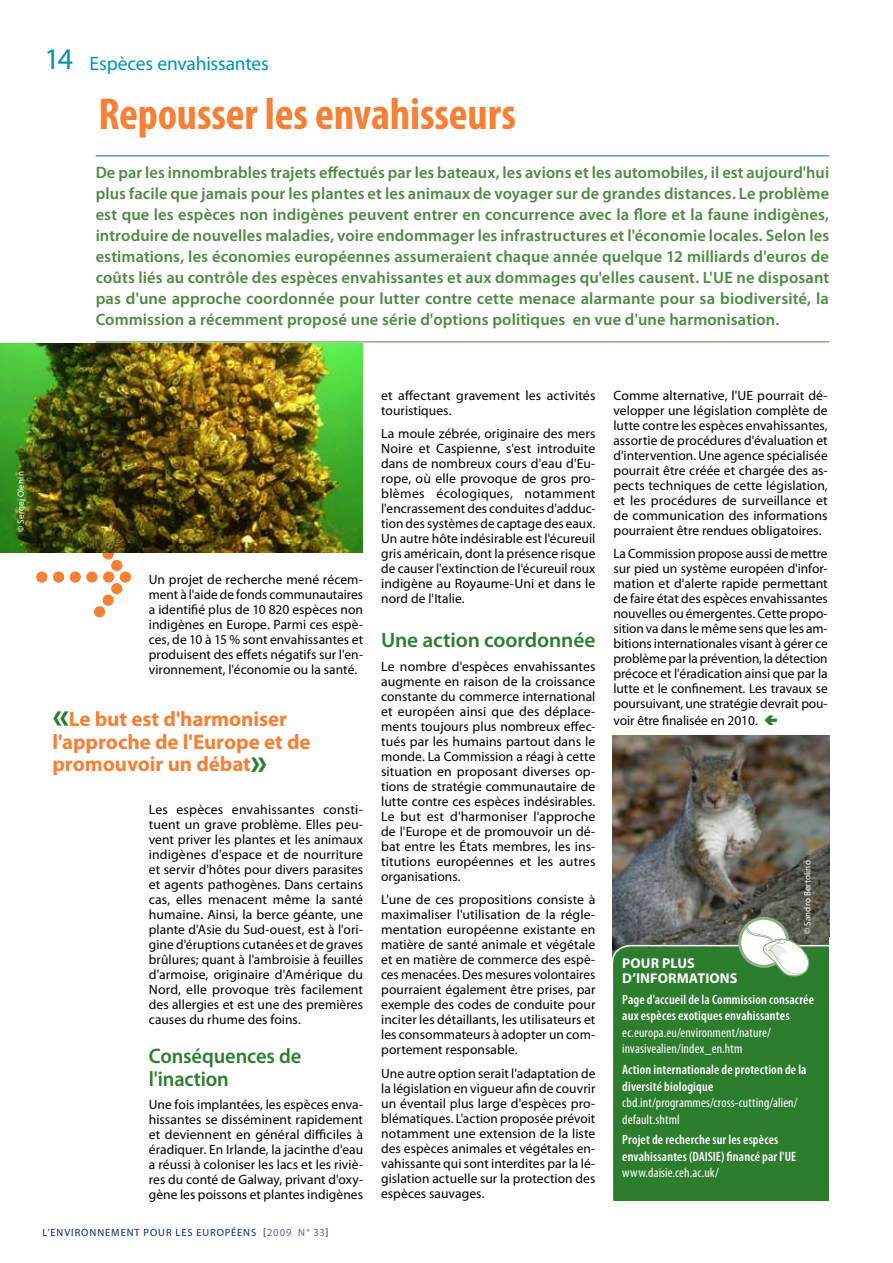
<style>
.page{position:relative;width:893px;height:1263px;background:#fff}
.page>*{position:absolute;margin:0;border:0;box-sizing:border-box;transform-origin:0 0}
.t1{font:500 82.5px "Meta Plus";color:#f58036}
.t2{font:700 condensed 45px "Myriad Pro";letter-spacing:-.005em;color:#f58036}
.t3{font:700 21px/22.5px "Myriad Pro";letter-spacing:-.005em;color:#f58036}
.t4{font:600 21px/22.5px "Myriad Pro";letter-spacing:-.005em;color:#2d7d2f}
.t5{font:19.5px "Myriad Pro";letter-spacing:-.01em;color:#0093b1}
.t6{font:600 16.5px/21px "Myriad Pro";letter-spacing:.005em;color:#4c8a42;text-align:justify}
.t7{font:700 14.25px/15px "Myriad Pro";letter-spacing:.01em;color:#fff}
.t8{font:13.5px/15px "Myriad Pro";letter-spacing:.005em;color:#000;text-align:justify}
.t9{font:600 condensed 13.5px/16.5px "Myriad Pro";letter-spacing:.01em;color:#fff}
.t10{font:condensed 13.5px/16.5px "Myriad Pro";letter-spacing:.005em;color:#fff}
.t11{font:10.5px "Myriad Pro";color:#002f6a}
.t12{font:10.5px "Myriad Pro";letter-spacing:.085em;color:#576898}
.t13{font:9px "Myriad Pro";letter-spacing:.02em;color:#fff}
.s1{font-size:30px}
.s2{font-size:37.5px;color:#2d7d2f}
.s3{color:#002f6a}
</style>
<div class="page">
<hr style="left:96px;top:155px;width:733px;height:1px;background:#146870">
<hr style="left:96px;top:342px;width:733px;height:1px;background:#4c8a42">
<img style="left:0;top:343px;width:363px;height:210px">
<img style="left:612px;top:736px;width:217px;height:223px">
<div style="left:612px;top:946px;width:239px;height:270px;background:#2d7d2f;border-radius:18px"></div>
<div style="left:829px;top:937px;width:64px;height:276px;background:#fff"></div>
<div style="left:610px;top:1201px;width:283px;height:62px;background:#fff"></div>
<svg style="left:740px;top:918px;width:48px;height:48px"></svg>
<div style="left:738px;top:917px;width:51px;height:51px;border:3px solid #8db282;border-radius:50%"></div>
<svg style="left:745px;top:925px;width:66px;height:52px"></svg>
<h3 class="t5" style="left:45px;top:51px;width:226px"><span class="s1">14</span> Espèces envahissantes</h3>
<h2 class="t2" style="left:99px;top:86px;width:419px">Repousser les envahisseurs</h2>
<p class="t6" style="left:96px;top:161px;width:735px">De par les innombrables trajets effectués par les bateaux, les avions et les automobiles, il est aujourd'hui plus facile que jamais pour les plantes et les animaux de voyager sur de grandes distances. Le problème est que les espèces non indigènes peuvent entrer en concurrence avec la flore et la faune indigènes, introduire de nouvelles maladies, voire endommager les infrastructures et l'économie locales. Selon les estimations, les économies européennes assumeraient chaque année quelque 12 milliards d'euros de coûts liés au contrôle des espèces envahissantes et aux dommages qu'elles causent. L'UE ne disposant pas d'une approche coordonnée pour lutter contre cette menace alarmante pour sa biodiversité, la Commission a récemment proposé une série d'options politiques en vue d'une harmonisation.</p>
<p class="t13" style="left:15px;top:531px;width:62px;rotate:-90deg">© Sergej Olenin</p>
<h1 class="t1" style="left:33px;top:525px;width:105px">&gt;</h1>
<p class="t8" style="left:149px;top:572px;width:216px">Un projet de recherche mené récem&shy;ment à l'aide de fonds communautaires a identifié plus de 10 820 espèces non indigènes en Europe. Parmi ces espè&shy;ces, de 10 à 15 % sont envahissantes et produisent des effets négatifs sur l'en&shy;vironnement, l'économie ou la santé.</p>
<h3 class="t3" style="left:52px;top:707px;width:260px"><span class="s2">«</span>Le but est d'harmoniser l'approche de l'Europe et de promouvoir un débat<span class="s2">»</span></h3>
<p class="t8" style="left:149px;top:801px;width:216px">Les espèces envahissantes consti&shy;tuent un grave problème. Elles peu&shy;vent priver les plantes et les animaux indigènes d'espace et de nourriture et servir d'hôtes pour divers parasites et agents pathogènes. Dans certains cas, elles menacent même la santé humaine. Ainsi, la berce géante, une plante d'Asie du Sud-ouest, est à l'ori&shy;gine d'éruptions cutanées et de graves brûlures; quant à l'ambroisie à feuilles d'armoise, originaire d'Amérique du Nord, elle provoque très facilement des allergies et est une des premières causes du rhume des foins.</p>
<h3 class="t4" style="left:149px;top:1044px;width:154px">Conséquences de l'inaction</h3>
<p class="t8" style="left:149px;top:1097px;width:216px">Une fois implantées, les espèces enva&shy;hissantes se disséminent rapidement et deviennent en général difficiles à éradiquer. En Irlande, la jacinthe d'eau a réussi à coloniser les lacs et les riviè&shy;res du conté de Galway, privant d'oxy&shy;gène les poissons et plantes indigènes</p>
<p class="t11" style="left:43px;top:1226px;width:22px">L’Environnement</p>
<p class="t11" style="left:144px;top:1226px;width:8px">pour</p>
<p class="t11" style="left:175px;top:1226px;width:7px">les</p>
<p class="t11" style="left:196px;top:1226px;width:14px">Européens</p>
<p class="t12" style="left:263px;top:1226px;width:67px"><span class="s3">[</span>2009 n ° 33<span class="s3">]</span></p>
<p class="t8" style="left:381px;top:388px;width:216px">et affectant gravement les activités touristiques.</p>
<p class="t8" style="left:381px;top:426px;width:216px">La moule zébrée, originaire des mers Noire et Caspienne, s'est introduite dans de nombreux cours d'eau d'Eu&shy;rope, où elle provoque de gros pro&shy;blèmes écologiques, notamment l'encrassement des conduites d'adduc&shy;tion des systèmes de captage des eaux.<br>Un autre hôte indésirable est l'écureuil gris américain, dont la présence risque de causer l'extinction de l'écureuil roux indigène au Royaume-Uni et dans le nord de l'Italie.</p>
<h3 class="t4" style="left:381px;top:628px;width:216px">Une action coordonnée</h3>
<p class="t8" style="left:381px;top:658px;width:216px">Le nombre d'espèces envahissantes augmente en raison de la croissance constante du commerce international et européen ainsi que des déplace&shy;ments toujours plus nombreux effec&shy;tués par les humains partout dans le monde. La Commission a réagi à cette situation en proposant diverses op&shy;tions de stratégie communautaire de lutte contre ces espèces indésirables.<br>Le but est d'harmoniser l'approche de l'Europe et de promouvoir un dé&shy;bat entre les États membres, les ins&shy;titutions européennes et les autres organisations.</p>
<p class="t8" style="left:381px;top:892px;width:216px">L'une de ces propositions consiste à maximaliser l'utilisation de la régle&shy;mentation européenne existante en matière de santé animale et végétale et en matière de commerce des espè&shy;ces menacées. Des mesures volontaires pourraient également être prises, par exemple des codes de conduite pour inciter les détaillants, les utilisateurs et les consommateurs à adopter un com&shy;portement responsable.</p>
<p class="t8" style="left:381px;top:1065px;width:216px">Une autre option serait l'adaptation de la législation en vigueur afin de couvrir un éventail plus large d'espèces pro&shy;blématiques. L'action proposée prévoit notamment une extension de la liste des espèces animales et végétales en&shy;vahissante qui sont interdites par la lé&shy;gislation actuelle sur la protection des espèces sauvages.</p>
<p class="t8" style="left:613px;top:388px;width:216px">Comme alternative, l'UE pourrait dé&shy;velopper une législation complète de lutte contre les espèces envahissantes, assortie de procédures d'évaluation et d'intervention. Une agence spécialisée pourrait être créée et chargée des as&shy;pects techniques de cette législation, et les procédures de surveillance et de communication des informations pourraient être rendues obligatoires.</p>
<p class="t8" style="left:613px;top:546px;width:216px">La Commission propose aussi de mettre sur pied un système européen d'infor&shy;mation et d'alerte rapide permettant de faire état des espèces envahissantes nouvelles ou émergentes. Cette propo&shy;sition va dans le même sens que les am&shy;bitions internationales visant à gérer ce problème par la prévention, la détection précoce et l'éradication ainsi que par la lutte et le confinement. Les travaux se poursuivant, une stratégie devrait pou-</p>
<p class="t8" style="left:613px;top:713px;width:146px">voir être finalisée en 2010.</p>
<p class="t13" style="left:802px;top:934px;width:75px;rotate:-90deg">© Sandro Bertolino</p>
<p class="t7" style="left:622px;top:955px;width:117px">POUR PLUS<br>D’INFORMATIONS</p>
<p class="t9" style="left:622px;top:991px;width:193px">Page d'accueil de la Commission consacrée aux espèces exotiques envahissantes</p>
<p class="t10" style="left:622px;top:1024px;width:150px">ec.europa.eu/environment/nature/ invasivealien/index_en.htm</p>
<p class="t9" style="left:622px;top:1061px;width:186px">Action internationale de protection de la diversité biologique</p>
<p class="t10" style="left:622px;top:1094px;width:177px">cbd.int/programmes/cross-cutting/alien/ default.shtml</p>
<p class="t9" style="left:622px;top:1131px;width:176px">Projet de recherche sur les espèces envahissantes (DAISIE) financé par l'UE</p>
<p class="t10" style="left:622px;top:1164px;width:98px">www.daisie.ceh.ac.uk/</p>
</div>
